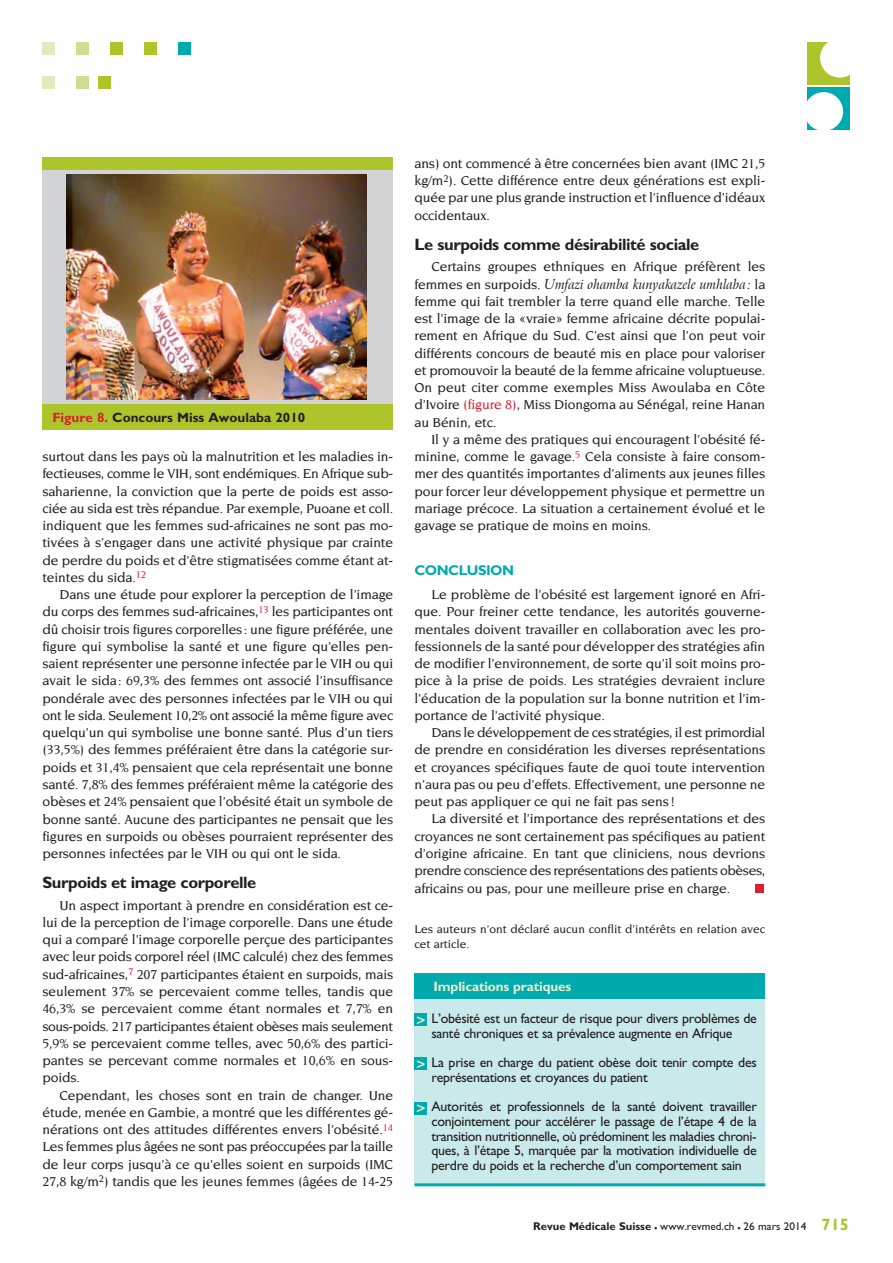
<style>
.page{position:relative;width:893px;height:1263px;background:#fff}
.page>*{position:absolute;margin:0;border:0;box-sizing:border-box;transform-origin:0 0}
.t1{font:700 16.5px "Gill Sans";letter-spacing:-.025em;color:#231f20}
.t2{font:700 14.1px "Gill Sans";letter-spacing:-.035em;color:#00aaad}
.t3{font:500 13.95px/17.2px "Novarese";letter-spacing:-.01em;color:#231f20;text-align:justify}
.t4{font:13.95px/14.7px "Gill Sans";letter-spacing:-.02em;color:#231f20}
.t5{font:italic 13.95px "Arrus BT";letter-spacing:-.01em;color:#231f20;scale:.95 1}
.t6{font:700 13.5px "Gill Sans";color:#231f20}
.t7{font:700 13.5px "Gill Sans";letter-spacing:-.01em;color:#e9eed0}
.t8{font:500 12px/15px "Novarese";color:#231f20}
.t9{font:11.25px "Gill Sans";color:#231f20}
.s1{color:#db2032}
.s2{font-family:"Novarese";font-weight:500;font-style:normal}
.s3{font-family:"Insignia";font-size:15px;color:#e9eed0}
.s4{font-weight:700}
.s5{font-weight:700;font-size:16.5px}
.s6{font-weight:700;font-size:16.5px;color:#adc42b}
</style>
<div class="page">
<div style="left:755px;top:884px;width:9px;height:8px;background:#db2032"></div>
<div style="left:42px;top:167px;width:351px;height:243px;background:#d1d3d4"></div>
<img style="left:67px;top:175px;width:299px;height:224px">
<div style="left:42px;top:404px;width:351px;height:26px;background:#adc42b"></div>
<div style="left:42px;top:157px;width:351px;height:13px;background:#adc42b"></div>
<div style="left:414px;top:998px;width:351px;height:187px;background:#c9e9ea"></div>
<div style="left:414px;top:973px;width:351px;height:25px;background:#00aaad"></div>
<hr style="left:414px;top:1183px;width:351px;height:3px;background:#00aaad">
<div style="left:414px;top:1013px;width:13px;height:13px;background:#00aaad"></div>
<div style="left:414px;top:1057px;width:13px;height:13px;background:#00aaad"></div>
<div style="left:414px;top:1102px;width:13px;height:12px;background:#00aaad"></div>
<div style="left:178px;top:42px;width:13px;height:13px;background:#00aaad"></div>
<div style="left:144px;top:42px;width:13px;height:13px;background:#adc42b"></div>
<div style="left:110px;top:42px;width:13px;height:13px;background:#adc42b"></div>
<div style="left:76px;top:42px;width:13px;height:13px;background:#d2dd94"></div>
<div style="left:42px;top:42px;width:13px;height:13px;background:#e2e9bc"></div>
<div style="left:98px;top:76px;width:13px;height:13px;background:#adc42b"></div>
<div style="left:76px;top:76px;width:13px;height:13px;background:#d2dd94"></div>
<div style="left:42px;top:76px;width:13px;height:13px;background:#e2e9bc"></div>
<div style="left:807px;top:42px;width:43px;height:43px;background:#adc42b"></div>
<div style="left:820px;top:38px;width:39px;height:40px;background:#fff;border-radius:50%"></div>
<div style="left:807px;top:87px;width:43px;height:43px;background:#00aaad"></div>
<div style="left:804px;top:92px;width:39px;height:39px;background:#fff;border-radius:50%"></div>
<p class="t6" style="left:52px;top:409px;width:254px"><span class="s1">Figure 8.</span> Concours Miss Awoulaba 2010</p>
<p class="t3" style="left:42px;top:448px;width:352px">surtout dans les pays où la malnutrition et les maladies in&shy;fectieuses, comme le VIH, sont endémiques. En Afrique sub&shy;saharienne, la conviction que la perte de poids est asso&shy;ciée au sida est très répandue. Par exemple, Puoane et coll. indiquent que les femmes sud-africaines ne sont pas mo&shy;tivées à s’engager dans une activité physique par crainte de perdre du poids et d’être stigmatisées comme étant at&shy;teintes du sida.<sup>12</sup></p>
<p class="t3" style="left:42px;top:586px;width:352px;text-indent:17px">Dans une étude pour explorer la perception de l’image du corps des femmes sud-africaines,<sup>13</sup> les participantes ont dû choisir trois figures corporelles: une figure préférée, une figure qui symbolise la santé et une figure qu’elles pen&shy;saient représenter une personne infectée par le VIH ou qui avait le sida: 69,3% des femmes ont associé l’insuffisance pondérale avec des personnes infectées par le VIH ou qui ont le sida. Seulement 10,2% ont associé la même figure avec quelqu’un qui symbolise une bonne santé. Plus d’un tiers (33,5%) des femmes préféraient être dans la catégorie sur&shy;poids et 31,4% pensaient que cela représentait une bonne santé. 7,8% des femmes préféraient même la catégorie des obèses et 24% pensaient que l’obésité était un symbole de bonne santé. Aucune des participantes ne pensait que les figures en surpoids ou obèses pourraient représenter des personnes infectées par le VIH ou qui ont le sida.</p>
<p class="t1" style="left:42px;top:873px;width:215px">Surpoids et image corporelle</p>
<p class="t3" style="left:42px;top:896px;width:352px;text-indent:17px">Un aspect important à prendre en considération est ce&shy;lui de la perception de l’image corporelle. Dans une étude qui a comparé l’image corporelle perçue des participantes avec leur poids corporel réel (IMC calculé) chez des femmes sud-africaines,<sup>7</sup> 207 participantes étaient en surpoids, mais seulement 37% se percevaient comme telles, tandis que 46,3% se percevaient comme étant normales et 7,7% en sous-poids. 217 participantes étaient obèses mais seulement 5,9% se percevaient comme telles, avec 50,6% des partici&shy;pantes se percevant comme normales et 10,6% en sous&shy;poids.</p>
<p class="t3" style="left:42px;top:1086px;width:352px;text-indent:17px">Cependant, les choses sont en train de changer. Une étude, menée en Gambie, a montré que les différentes gé&shy;nérations ont des attitudes différentes envers l’obésité.<sup>14<br></sup>Les femmes plus âgées ne sont pas préoccupées par la taille de leur corps jusqu’à ce qu’elles soient en surpoids (IMC 27,8 kg/m<sup>2</sup>) tandis que les jeunes femmes (âgées de 14-25</p>
<p class="t3" style="left:414px;top:155px;width:352px">ans) ont commencé à être concernées bien avant (IMC 21,5 kg/m<sup>2</sup>). Cette différence entre deux générations est expli&shy;quée par une plus grande instruction et l’influence d’idéaux occidentaux.</p>
<p class="t1" style="left:414px;top:234px;width:286px">Le surpoids comme désirabilité sociale</p>
<p class="t3" style="left:431px;top:258px;width:335px">Certains groupes ethniques en Afrique préfèrent les</p>
<p class="t5" style="left:414px;top:275px;width:371px"><span class="s2">femmes en surpoids.</span> Umfazi ohamba kunyakazele umhlaba: <span class="s2">la</span></p>
<p class="t3" style="left:414px;top:293px;width:352px">femme qui fait trembler la terre quand elle marche. Telle est l’image de la «vraie» femme africaine décrite populai&shy;rement en Afrique du Sud. C’est ainsi que l’on peut voir différents concours de beauté mis en place pour valoriser et promouvoir la beauté de la femme africaine voluptueuse.<br>On peut citer comme exemples Miss Awoulaba en Côte d’Ivoire <span class="s1">(figure 8)</span>, Miss Diongoma au Sénégal, reine Hanan au Bénin, etc.</p>
<p class="t3" style="left:414px;top:431px;width:352px;text-indent:17px">Il y a même des pratiques qui encouragent l’obésité fé&shy;minine, comme le gavage.<sup>5</sup> Cela consiste à faire consom&shy;mer des quantités importantes d’aliments aux jeunes filles pour forcer leur développement physique et permettre un mariage précoce. La situation a certainement évolué et le gavage se pratique de moins en moins.</p>
<p class="t2" style="left:414px;top:562px;width:101px">CONCLUSION</p>
<p class="t3" style="left:414px;top:586px;width:352px;text-indent:17px">Le problème de l’obésité est largement ignoré en Afri&shy;que. Pour freiner cette tendance, les autorités gouverne&shy;mentales doivent travailler en collaboration avec les pro&shy;fessionnels de la santé pour développer des stratégies afin de modifier l’environnement, de sorte qu’il soit moins pro&shy;pice à la prise de poids. Les stratégies devraient inclure l’éducation de la population sur la bonne nutrition et l’im&shy;portance de l’activité physique.</p>
<p class="t3" style="left:414px;top:724px;width:352px;text-indent:17px">Dans le développement de ces stratégies, il est primordial de prendre en considération les diverses représentations et croyances spécifiques faute de quoi toute intervention n’aura pas ou peu d’effets. Effectivement, une personne ne peut pas appliquer ce qui ne fait pas sens!</p>
<p class="t3" style="left:414px;top:810px;width:352px;text-indent:17px">La diversité et l’importance des représentations et des croyances ne sont certainement pas spécifiques au patient d’origine africaine. En tant que cliniciens, nous devrions prendre conscience des représentations des patients obèses, africains ou pas, pour une meilleure prise en charge.</p>
<p class="t8" style="left:414px;top:921px;width:352px">Les auteurs n’ont déclaré aucun conflit d’intérêts en relation avec cet article.</p>
<p class="t7" style="left:433px;top:978px;width:139px">Implications pratiques</p>
<p class="t4" style="left:431px;top:1011px;width:327px;text-indent:-15px"><span class="s3">&gt;</span> L’obésité est un facteur de risque pour divers problèmes de santé chroniques et sa prévalence augmente en Afrique</p>
<p class="t4" style="left:431px;top:1055px;width:327px;text-indent:-15px"><span class="s3">&gt;</span> La prise en charge du patient obèse doit tenir compte des représentations et croyances du patient</p>
<p class="t4" style="left:431px;top:1099px;width:327px;text-align:justify;text-indent:-15px"><span class="s3">&gt;</span> Autorités et professionnels de la santé doivent travailler conjointement pour accélérer le passage de l’étape 4 de la transition nutritionnelle, où prédominent les maladies chroni&shy;ques, à l’étape 5, marquée par la motivation individuelle de perdre du poids et la recherche d’un comportement sain</p>
<p class="t9" style="left:533px;top:1220px;width:317px"><span class="s4">Revue Médicale Suisse</span> <span class="s5">–</span> www.revmed.ch <span class="s5">–</span> 26 mars 2014 <span class="s6">715</span></p>
</div>
